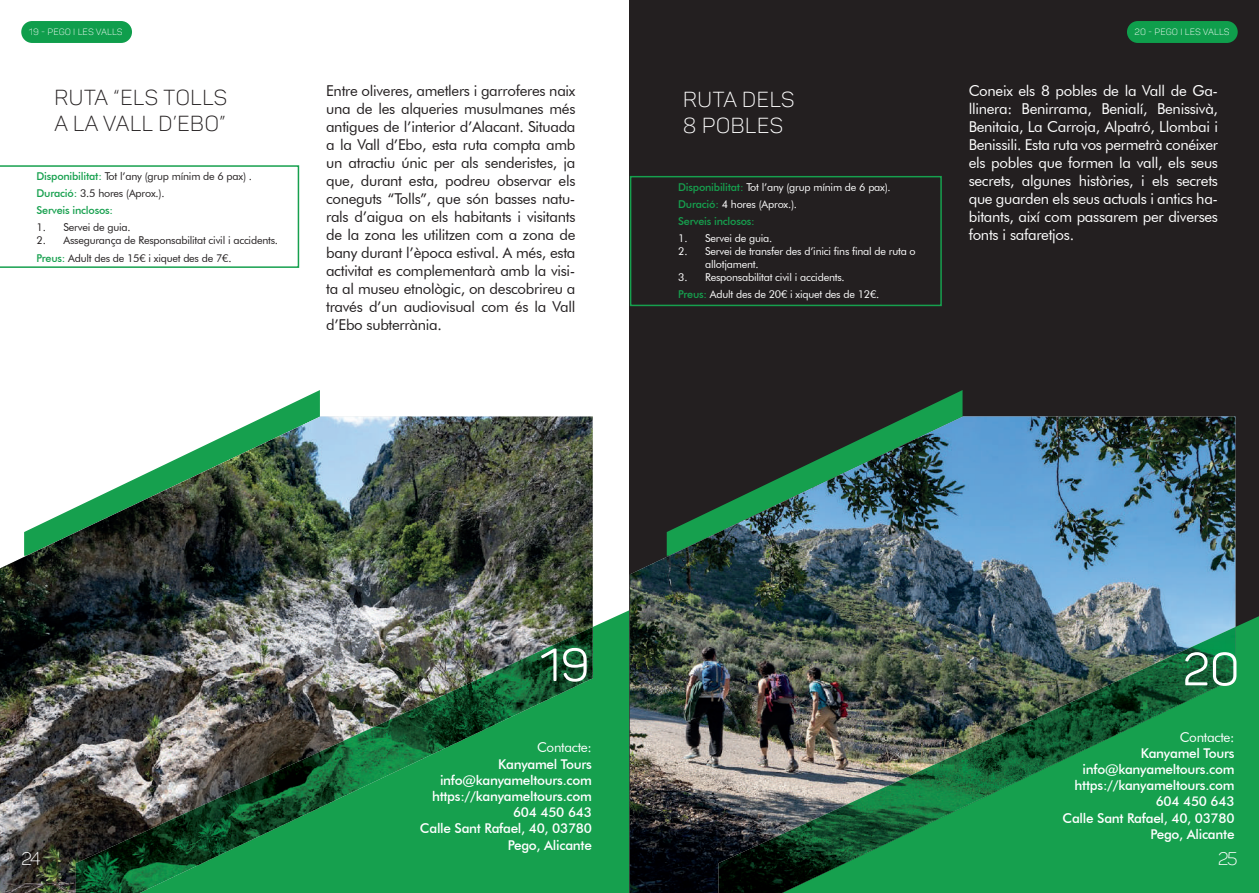
<style>
.page{position:relative;width:1259px;height:893px;background:#fff}
.page>*{position:absolute;margin:0;border:0;box-sizing:border-box;transform-origin:0 0}
.t1{font:300 21.45px "Panton Demo";letter-spacing:-.03em;color:#231f20}
.t2{font:300 21.45px/25.8px "Panton Demo";color:#fff}
.t3{font:300 18px "Panton Demo";color:#fff}
.t4{font:15px/18px "Futura BT";letter-spacing:-.02em;color:#231f20;text-align:justify}
.t5{font:15px/18px "Futura BT";letter-spacing:-.02em;color:#fff;text-align:justify}
.t6{font:500 13.5px/16.2px "Futura BT";letter-spacing:-.02em;color:#fff;text-align:right}
.t7{font:13.5px "Futura BT";letter-spacing:-.02em;color:#fff}
.t8{font:10.8px/17.2px "Futura BT";letter-spacing:-.02em;color:#fff}
.t9{font:10.8px/17.2px "Futura BT";letter-spacing:-.02em;color:#231f20}
.t10{font:300 9px "Panton Demo";letter-spacing:-.03em;color:#fff}
.s1{font-weight:500;color:#16a04e}
.s2{color:#fff}
</style>
<div class="page">
<div style="left:629px;top:0;width:630px;height:893px;background:#231f20"></div>
<svg style="left:0;top:165px;width:299px;height:103px"></svg>
<div style="left:630px;top:176px;width:312px;height:130px;border:2px solid #16a04e"></div>
<svg style="left:266px;top:390px;width:54px;height:26px"></svg>
<img style="left:0;top:416px;width:593px;height:477px">
<img style="left:139px;top:610px;width:490px;height:283px">
<img style="left:76px;top:627px;width:517px;height:266px">
<svg style="left:909px;top:390px;width:53px;height:26px"></svg>
<img style="left:630px;top:416px;width:605px;height:477px">
<img style="left:782px;top:616px;width:477px;height:277px">
<img style="left:718px;top:627px;width:517px;height:266px">
<div style="left:21px;top:21px;width:111px;height:22px;background:#0f9e4c;border-radius:11px"></div>
<div style="left:1127px;top:21px;width:110px;height:22px;background:#0f9e4c;border-radius:11px"></div>
<svg style="left:541px;top:648px;width:15px;height:33px"></svg>
<svg style="left:563px;top:648px;width:23px;height:34px"></svg>
<svg style="left:1185px;top:652px;width:22px;height:33px"></svg>
<svg style="left:1213px;top:652px;width:23px;height:34px"></svg>
<p class="t10" style="left:29px;top:27px;width:26px">19 - PEGO</p>
<p class="t10" style="left:73px;top:27px;width:51px">ILES VALLS</p>
<p class="t10" style="left:1134px;top:27px;width:27px">20 - PEGO</p>
<p class="t10" style="left:1180px;top:27px;width:51px">ILES VALLS</p>
<h1 class="t1" style="left:54px;top:84px;width:123px">RUTA “ELS TOLL</h1>
<h1 class="t1" style="left:214px;top:84px;width:16px">S</h1>
<h1 class="t1" style="left:54px;top:110px;width:75px">A LA VALL</h1>
<h1 class="t1" style="left:158px;top:110px;width:69px">D’EBO”</h1>
<p class="t9" style="left:37px;top:167px;width:217px"><span class="s1">Disponibilitat:</span> Tot l’any (grup mínim de 6 pax)<span class="s2">.</span>.<br><span class="s1">Duració:</span> 3.5 hores (Aprox.).<br><span class="s1">Serveis inclosos:</span></p>
<p class="t9" style="left:37px;top:219px;width:96px">1. Servei de guia.</p>
<p class="t9" style="left:37px;top:232px;width:243px">2. Assegurança de Responsabilitat civil i accidents.<br><span class="s1">Preus:</span> Adult des de 15€ i xiquet des de 7€.</p>
<p class="t4" style="left:326px;top:82px;width:251px">Entre oliveres, ametlers i garroferes naix una de les alqueries musulmanes més antigues de l’interior d’Alacant. Situada a la Vall d’Ebo, esta ruta compta amb un atractiu únic per als senderistes, ja que, durant esta, podreu observar els coneguts “Tolls”, que són basses natu&shy;rals d’aigua on els habitants i visitants de la zona les utilitzen com a zona de bany durant l’època estival. A més, esta activitat es complementarà amb la visi&shy;ta al museu etnològic, on descobrireu a través d’un audiovisual com és la Vall d’Ebo subterrània.</p>
<p class="t5" style="left:968px;top:82px;width:251px">Coneix els 8 pobles de la Vall de Ga&shy;llinera: Benirrama, Benialí, Benissivà, Benitaia, La Carroja, Alpatró, Llombai i Benissili. Esta ruta vos permetrà conéixer els pobles que formen la vall, els seus secrets, algunes històries, i els secrets que guarden els seus actuals i antics ha&shy;bitants, així com passarem per diverses fonts i safaretjos.</p>
<h1 class="t2" style="left:683px;top:86px;width:111px;text-indent:59px">DE LS<br>8 POB LES</h1>
<h1 class="t2" style="left:683px;top:86px;width:28px">RUTA</h1>
<p class="t8" style="left:678px;top:178px;width:214px"><span class="s1">Disponibilitat:</span> Tot l’any (grup mínim de 6 pax).<br><span class="s1">Duració:</span> 4 hores (Aprox.).<br><span class="s1">Serveis inclosos:</span></p>
<p class="t8" style="left:678px;top:230px;width:96px">1. Servei de guia.</p>
<p class="t8" style="left:705px;top:245px;width:212px;line-height:12.9px;text-indent:-27px">2. Servei de transfer des d’inici fins final de ruta o allotjament.</p>
<p class="t8" style="left:678px;top:269px;width:203px">3. Responsabilitat civil i accidents.<br><span class="s1">Preus:</span> Adult des de 20€ i xiquet des de 12€.</p>
<p class="t7" style="left:1179px;top:729px;width:56px">Contacte:</p>
<p class="t6" style="left:1062px;top:745px;width:173px">Kanyamel Tours info@kanyameltours.com https://kanyameltours.com<br>604 450 643<br>Calle Sant Rafael, 40, 03780<br>Pego, Alicante</p>
<p class="t7" style="left:537px;top:739px;width:56px">Contacte:</p>
<p class="t6" style="left:420px;top:755px;width:173px">Kanyamel Tours info@kanyameltours.com https://kanyameltours.com<br>604 450 643<br>Calle Sant Rafael, 40, 03780<br>Pego, Alicante</p>
<p class="t3" style="left:21px;top:847px;width:21px">24</p>
<p class="t3" style="left:1217px;top:847px;width:21px">25</p>
</div>
